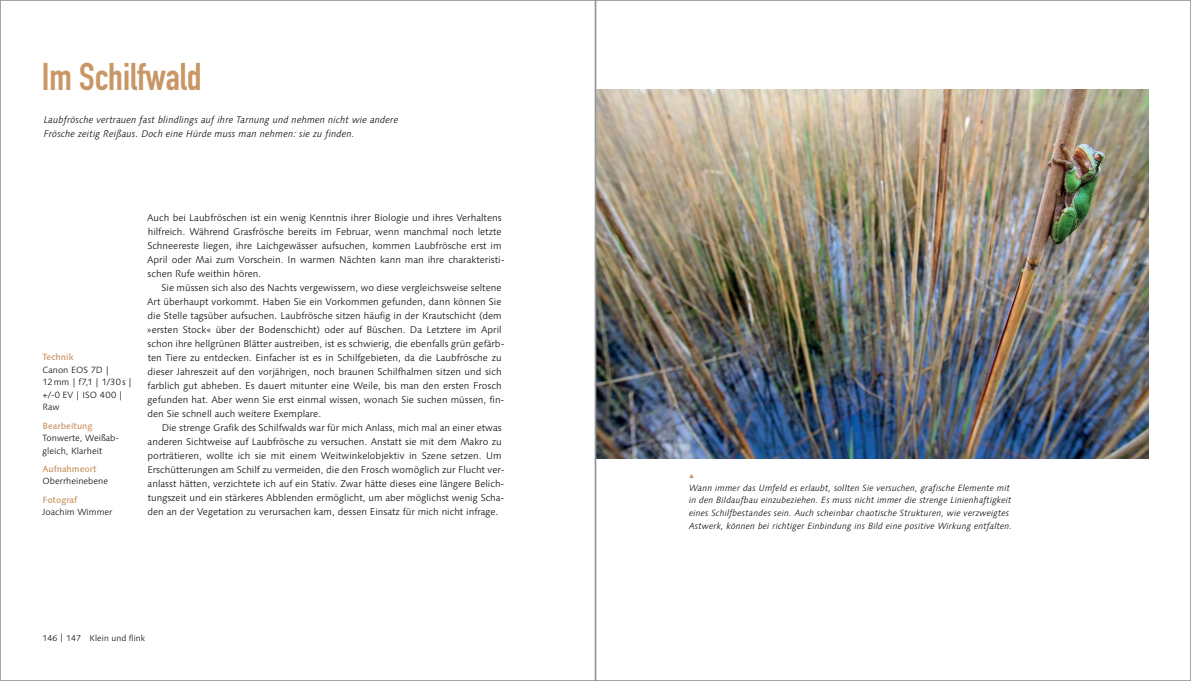
<style>
.page{position:relative;width:1191px;height:681px;background:#fff}
.page>*{position:absolute;margin:0;border:0;box-sizing:border-box;transform-origin:0 0}
.t1{font:38px "DIN Engschrift Std";color:#c99665}
.t2{font:300 9.8px/14px "Linotype Syntax";color:#040000}
.t3{font:italic 300 9.8px/14px "Linotype Syntax";letter-spacing:.005em;color:#040000}
.t4{font:italic 300 9px/12.5px "Linotype Syntax";letter-spacing:.01em;color:#040000}
.t5{font:300 9px/12.5px "Linotype Syntax";color:#040000}
.t6{font:500 9px "Linotype Syntax";color:#c99665}
.t7{font:300 8.5px "Linotype Syntax";letter-spacing:.005em;color:#040000}
.t8{font:6px "European Pi X";color:#c99665}
</style>
<div class="page">
<svg style="left:0;top:0;width:595px;height:680px"></svg>
<img style="left:595px;top:0;width:596px;height:680px">
<h1 class="t1" style="left:42px;top:62px;width:161px">Im Schilfwald</h1>
<p class="t3" style="left:44px;top:114px;width:356px">Laubfrösche vertrauen fast blindlings auf ihre Tarnung und nehmen nicht wie andere<br>Frösche zeitig Reißaus. Doch eine Hürde muss man nehmen: sie zu finden.</p>
<p class="t6" style="left:43px;top:353px;width:33px">Technik</p>
<p class="t5" style="left:43px;top:364px;width:91px">Canon EOS 7D |<br>12 mm | f7,1 | 1/30 s | +/-0 EV | ISO 400 |<br>Raw</p>
<p class="t6" style="left:43px;top:421px;width:52px">Bearbeitung</p>
<p class="t5" style="left:43px;top:432px;width:78px">Tonwerte, Weißab&shy;gleich, Klarheit</p>
<p class="t6" style="left:43px;top:464px;width:55px">Aufnahmeort</p>
<p class="t5" style="left:43px;top:475px;width:67px">Oberrheinebene</p>
<p class="t6" style="left:43px;top:495px;width:36px">Fotograf</p>
<p class="t5" style="left:43px;top:506px;width:71px">Joachim Wimmer</p>
<p class="t2" style="left:147px;top:211px;width:359px">Auch bei Laubfröschen ist ein wenig Kenntnis ihrer Biologie und ihres Verhaltens hilfreich. Während Grasfrösche bereits im Februar, wenn manchmal noch letzte Schneereste liegen, ihre Laichgewässer aufsuchen, kommen Laubfrösche erst im April oder Mai zum Vorschein. In warmen Nächten kann man ihre charakteristi&shy;schen Rufe weithin hören.</p>
<p class="t2" style="left:147px;top:281px;width:359px;text-indent:15px">Sie müssen sich also des Nachts vergewissern, wo diese vergleichsweise seltene Art überhaupt vorkommt. Haben Sie ein Vorkommen gefunden, dann können Sie die Stelle tagsüber aufsuchen. Laubfrösche sitzen häufig in der Krautschicht (dem »ersten Stock« über der Bodenschicht) oder auf Büschen. Da Letztere im April schon ihre hellgrünen Blätter austreiben, ist es schwierig, die ebenfalls grün gefärb&shy;ten Tiere zu entdecken. Einfacher ist es in Schilfgebieten, da die Laubfrösche zu dieser Jahreszeit auf den vorjährigen, noch braunen Schilfhalmen sitzen und sich farblich gut abheben. Es dauert mitunter eine Weile, bis man den ersten Frosch gefunden hat. Aber wenn Sie erst einmal wissen, wonach Sie suchen müssen, fin&shy;den Sie schnell auch weitere Exemplare.</p>
<p class="t2" style="left:147px;top:421px;width:358px;text-indent:14px">Die strenge Grafik des Schilfwalds war für mich Anlass, mich mal an einer etwas anderen Sichtweise auf Laubfrösche zu versuchen. Anstatt sie mit dem Makro zu porträtieren, wollte ich sie mit einem Weitwinkelobjektiv in Szene setzen. Um Erschütterungen am Schilf zu vermeiden, die den Frosch womöglich zur Flucht ver&shy;anlasst hätten, verzichtete ich auf ein Stativ. Zwar hätte dieses eine längere Belich&shy;tungszeit und ein stärkeres Abblenden ermöglicht, um aber möglichst wenig Scha&shy;den an der Vegetation zu verursachen kam, dessen Einsatz für mich nicht infrage.</p>
<p class="t7" style="left:43px;top:634px;width:104px">146 | 147 Klein und flink</p>
<p class="t8" style="left:689px;top:471px;width:7px">G</p>
<p class="t4" style="left:689px;top:482px;width:325px">Wann immer das Umfeld es erlaubt, sollten Sie versuchen, grafische Elemente mit in den Bildaufbau einzubeziehen. Es muss nicht immer die strenge Linienhaftigkeit eines Schilfbestandes sein. Auch scheinbar chaotische Strukturen, wie verzweigtes Astwerk, können bei richtiger Einbindung ins Bild eine positive Wirkung entfalten.</p>
</div>
